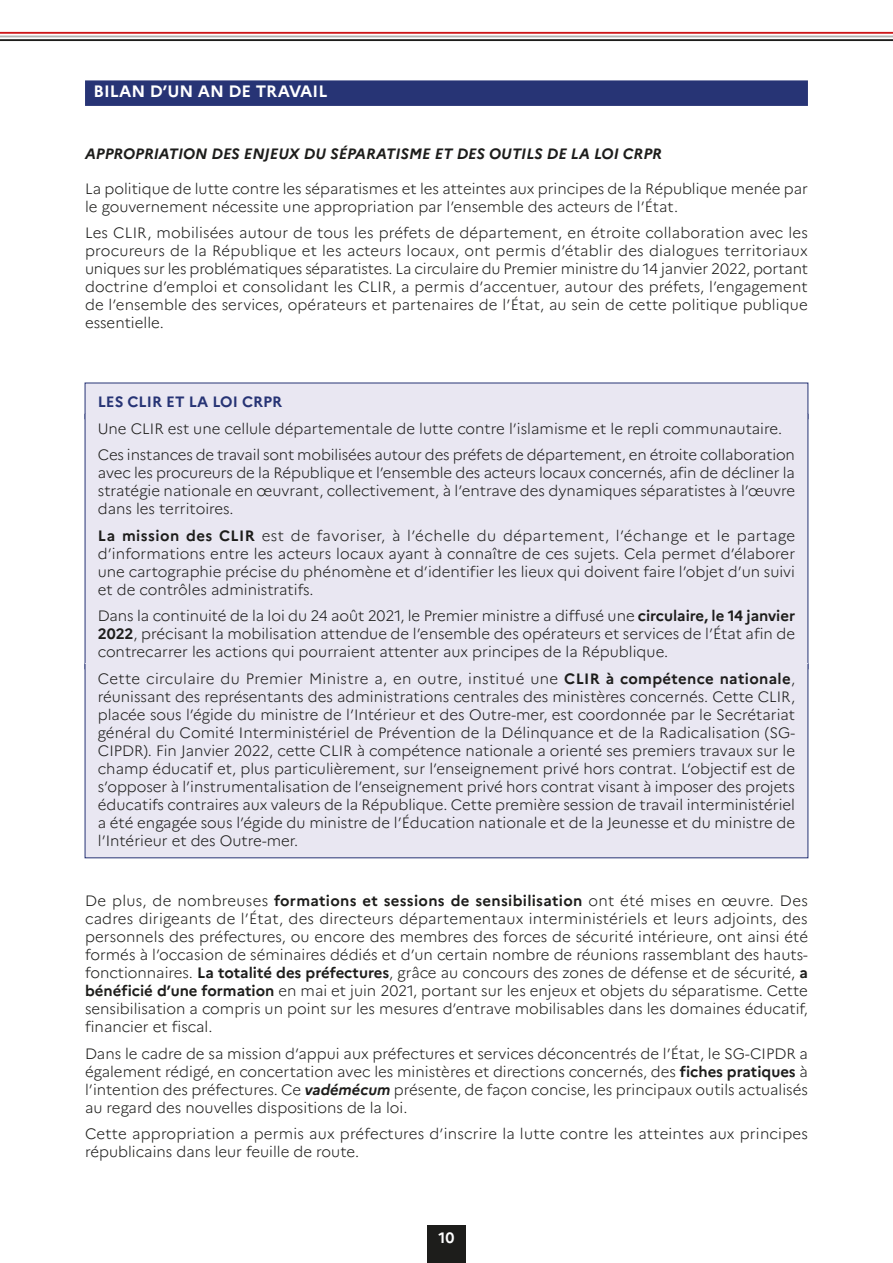
<style>
.page{position:relative;width:893px;height:1263px;background:#fff}
.page>*{position:absolute;margin:0;border:0;box-sizing:border-box;transform-origin:0 0}
.t1{font:700 16.5px "Marianne";color:#fff}
.t2{font:300 15px/18px "Marianne";color:#1d1d1b;text-align:justify}
.t3{font:italic 700 15px "Marianne";color:#1d1d1b}
.t4{font:700 15px "Marianne";color:#273475}
.t5{font:700 15px "Marianne";color:#fff}
.s1{font-weight:700}
.s2{font-weight:700;font-style:italic}
</style>
<div class="page">
<hr style="left:0;top:39px;width:893px;height:2px;background:#1d1d1b">
<hr style="left:0;top:36px;width:893px;height:1px;background:#b2b2b2">
<hr style="left:0;top:32px;width:893px;height:2px;background:#cd171a">
<div style="left:427px;top:1225px;width:39px;height:38px;background:#1d1d1b"></div>
<div style="left:85px;top:80px;width:723px;height:26px;background:#273475"></div>
<div style="left:85px;top:383px;width:723px;height:36px;background:#e9e7f2"></div>
<div style="left:85px;top:414px;width:723px;height:255px;background:#e9e7f2"></div>
<hr style="left:85px;top:414px;width:1px;height:255px;background:#273475">
<hr style="left:807px;top:414px;width:1px;height:255px;background:#273475">
<div style="left:85px;top:664px;width:723px;height:194px;background:#e9e7f2"></div>
<h2 class="t1" style="left:94px;top:81px;width:235px">BILAN D’UN AN DE TRAVAIL</h2>
<h3 class="t3" style="left:85px;top:144px;width:578px">APPROPRIATION DES ENJEUX DU SÉPARATISME ET DES OUTILS DE LA LOI CRPR</h3>
<p class="t2" style="left:85px;top:180px;width:724px">La politique de lutte contre les séparatismes et les atteintes aux principes de la République menée par le gouvernement nécessite une appropriation par l’ensemble des acteurs de l’État.</p>
<p class="t2" style="left:85px;top:224px;width:725px">Les CLIR, mobilisées autour de tous les préfets de département, en étroite collaboration avec les procureurs de la République et les acteurs locaux, ont permis d’établir des dialogues territoriaux uniques sur les problématiques séparatistes. La circulaire du Premier ministre du 14 janvier 2022, portant doctrine d’emploi et consolidant les CLIR, a permis d’accentuer, autour des préfets, l’engagement de l’ensemble des services, opérateurs et partenaires de l’État, au sein de cette politique publique essentielle.</p>
<h4 class="t4" style="left:98px;top:392px;width:186px">LES CLIR ET LA LOI CRPR</h4>
<p class="t2" style="left:98px;top:419px;width:686px">Une CLIR est une cellule départementale de lutte contre l’islamisme et le repli communautaire.</p>
<p class="t2" style="left:98px;top:446px;width:699px">Ces instances de travail sont mobilisées autour des préfets de département, en étroite collaboration avec les procureurs de la République et l’ensemble des acteurs locaux concernés, afin de décliner la stratégie nationale en œuvrant, collectivement, à l’entrave des dynamiques séparatistes à l’œuvre dans les territoires.</p>
<p class="t2" style="left:98px;top:526px;width:699px"><span class="s1">La mission des CLIR</span> est de favoriser, à l’échelle du département, l’échange et le partage d’informations entre les acteurs locaux ayant à connaître de ces sujets. Cela permet d’élaborer une cartographie précise du phénomène et d’identifier les lieux qui doivent faire l’objet d’un suivi et de contrôles administratifs.</p>
<p class="t2" style="left:98px;top:607px;width:699px">Dans la continuité de la loi du 24 août 2021, le Premier ministre a diffusé une <span class="s1">circulaire, le 14 janvier 2022</span>, précisant la mobilisation attendue de l’ensemble des opérateurs et services de l’État afin de contrecarrer les actions qui pourraient attenter aux principes de la République.</p>
<p class="t2" style="left:98px;top:669px;width:699px">Cette circulaire du Premier Ministre a, en outre, institué une <span class="s1">CLIR à compétence nationale</span>, réunissant des représentants des administrations centrales des ministères concernés. Cette CLIR, placée sous l’égide du ministre de l’Intérieur et des Outre-mer, est coordonnée par le Secrétariat général du Comité Interministériel de Prévention de la Délinquance et de la Radicalisation (SG-CIPDR). Fin Janvier 2022, cette CLIR à compétence nationale a orienté ses premiers travaux sur le champ éducatif et, plus particulièrement, sur l’enseignement privé hors contrat. L’objectif est de s’opposer à l’instrumentalisation de l’enseignement privé hors contrat visant à imposer des projets éducatifs contraires aux valeurs de la République. Cette première session de travail interministériel a été engagée sous l’égide du ministre de l’Éducation nationale et de la Jeunesse et du ministre de l’Intérieur et des Outre-mer.</p>
<p class="t2" style="left:85px;top:892px;width:725px">De plus, de nombreuses <span class="s1">formations et sessions de sensibilisation</span> ont été mises en œuvre. Des cadres dirigeants de l’État, des directeurs départementaux interministériels et leurs adjoints, des personnels des préfectures, ou encore des membres des forces de sécurité intérieure, ont ainsi été formés à l’occasion de séminaires dédiés et d’un certain nombre de réunions rassemblant des hauts&shy;fonctionnaires. <span class="s1">La totalité des préfectures</span>, grâce au concours des zones de défense et de sécurité, <span class="s1">a bénéficié d’une formation</span> en mai et juin 2021, portant sur les enjeux et objets du séparatisme. Cette sensibilisation a compris un point sur les mesures d’entrave mobilisables dans les domaines éducatif, financier et fiscal.</p>
<p class="t2" style="left:85px;top:1044px;width:724px">Dans le cadre de sa mission d’appui aux préfectures et services déconcentrés de l’État, le SG-CIPDR a également rédigé, en concertation avec les ministères et directions concernés, des <span class="s1">fiches pratiques</span> à l’intention des préfectures. Ce <span class="s2">vadémécum</span> présente, de façon concise, les principaux outils actualisés au regard des nouvelles dispositions de la loi.</p>
<p class="t2" style="left:85px;top:1125px;width:724px">Cette appropriation a permis aux préfectures d’inscrire la lutte contre les atteintes aux principes républicains dans leur feuille de route.</p>
<p class="t5" style="left:438px;top:1228px;width:17px">10</p>
</div>
